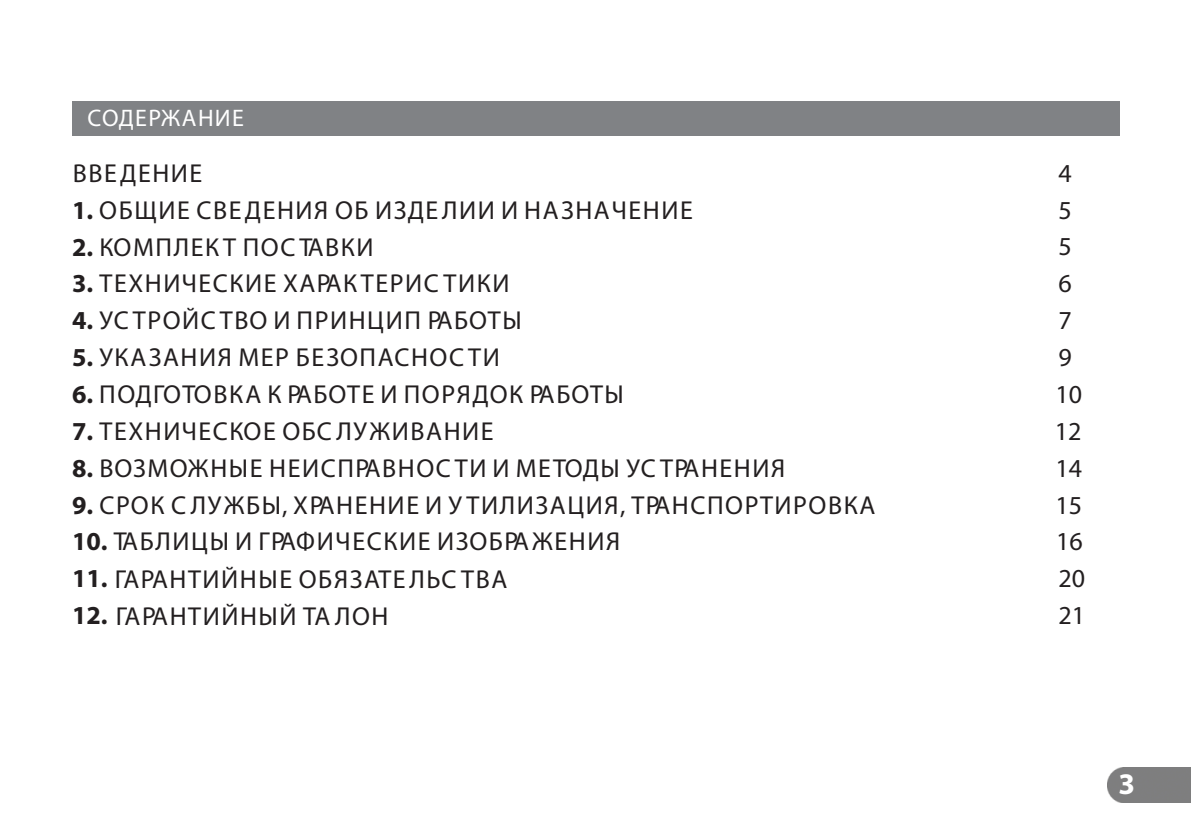
<style>
.page{position:relative;width:1191px;height:838px;background:#fff}
.page>*{position:absolute;margin:0;border:0;box-sizing:border-box;transform-origin:0 0}
.t1{font:700 30px "Myriad Pro";color:#fff}
.t2{font:26px "Myriad Pro";letter-spacing:.06em;color:#231f20}
.t3{font:26px/36.8px "Myriad Pro";color:#231f20}
.t4{font:24px "Myriad Pro";letter-spacing:.05em;color:#fff}
.s1{font-weight:700}
</style>
<div class="page">
<div style="left:72px;top:101px;width:1047px;height:34px;background:#808285"></div>
<div style="left:1107px;top:768px;width:83px;height:34px;background:#7e7e7f"></div>
<p class="t4" style="left:87px;top:108px;width:158px">СОДЕРЖАНИЕ</p>
<p class="t2" style="left:73px;top:162px;width:131px">ВВЕДЕНИЕ</p>
<p class="t2" style="left:72px;top:199px;width:622px"><span class="s1">1.</span> ОБЩИЕ СВЕДЕНИЯ ОБ ИЗДЕЛИИ И НАЗНАЧЕНИЕ</p>
<p class="t2" style="left:72px;top:236px;width:303px"><span class="s1">2.</span> КОМПЛЕКТ ПОСТАВКИ</p>
<p class="t2" style="left:72px;top:273px;width:439px"><span class="s1">3.</span> ТЕХНИЧЕСКИЕ ХАРАКТЕРИС ТИКИ</p>
<p class="t2" style="left:72px;top:310px;width:451px"><span class="s1">4.</span> УСТРОЙСТВО И ПРИНЦИП РАБОТЫ</p>
<p class="t2" style="left:72px;top:347px;width:429px"><span class="s1">5.</span> УКАЗАНИЯ МЕР БЕЗОПАСНОСТИ</p>
<p class="t2" style="left:72px;top:383px;width:553px"><span class="s1">6.</span> ПОДГОТОВКА К РАБОТЕ И ПОРЯДОК РАБОТЫ</p>
<p class="t2" style="left:72px;top:420px;width:423px"><span class="s1">7.</span> ТЕХНИЧЕСКОЕ ОБС ЛУЖИВАНИЕ</p>
<p class="t2" style="left:72px;top:457px;width:714px"><span class="s1">8.</span> ВОЗМОЖНЫЕ НЕИСПРАВНОСТИ И МЕТОДЫ УСТРАНЕНИЯ</p>
<p class="t2" style="left:72px;top:494px;width:804px"><span class="s1">9.</span> СРОК С ЛУЖБЫ, ХРАНЕНИЕ И У ТИЛИЗАЦИЯ, ТРАНСПОРТИРОВКА</p>
<p class="t2" style="left:72px;top:531px;width:549px"><span class="s1">10.</span> ТАБЛИЦЫ И ГРАФИЧЕСКИЕ ИЗОБРАЖЕНИЯ</p>
<p class="t2" style="left:72px;top:568px;width:436px"><span class="s1">11.</span> ГАРАНТИЙНЫЕ ОБЯЗАТЕЛЬС ТВА</p>
<p class="t2" style="left:72px;top:606px;width:318px"><span class="s1">12.</span> ГАРАНТИЙНЫЙ ТА ЛОН</p>
<p class="t3" style="left:1054px;top:157px;width:32px">4<br>5<br>5<br>6<br>7<br>9<br>10<br>12<br>14<br>15<br>16<br>20<br>21</p>
<p class="t1" style="left:1117px;top:771px;width:18px">3</p>
</div>
